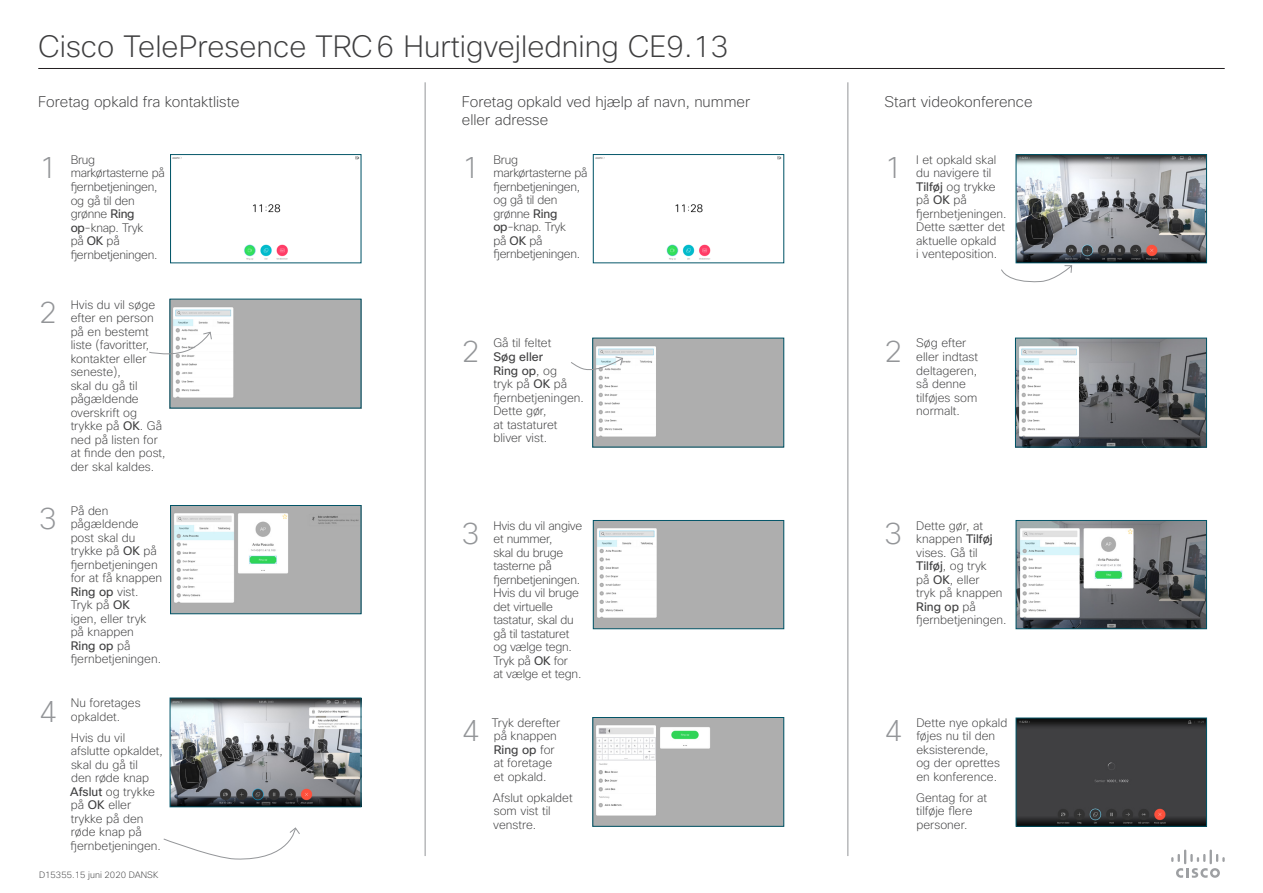
<style>
.page{position:relative;width:1263px;height:893px;background:#fff}
.page>*{position:absolute;margin:0;border:0;box-sizing:border-box;transform-origin:0 0}
.Subhead1{font:200 30px "Cisco Sans";color:#3e3e3f}
.t1{font:200 30px "Cisco Sans";color:#939598}
.Subhead1-2{font:200 15px/18px "Cisco Sans";color:#3e3e3f}
.CartoonAnnotation{font:200 12px/13.5px "Cisco Sans";color:#3e3e3f}
.CartoonAnnotation-2{font:200 12px/13.5px "Cisco Sans";letter-spacing:-.02em;color:#3e3e3f}
.t2{font:200 9px "Cisco Sans";color:#3e3e3f}
.s1{font-weight:400}
</style>
<div class="page">
<img style="left:172px;top:700px;width:187px;height:105px">
<div style="left:170px;top:698px;width:191px;height:109px;border:1px solid #005467"></div>
<img style="left:172px;top:156px;width:187px;height:104px">
<div style="left:170px;top:154px;width:191px;height:109px;border:1px solid #005467"></div>
<img style="left:172px;top:507px;width:187px;height:105px">
<div style="left:170px;top:505px;width:191px;height:109px;border:1px solid #005467"></div>
<img style="left:172px;top:301px;width:187px;height:105px">
<img style="left:595px;top:719px;width:187px;height:105px">
<div style="left:593px;top:717px;width:191px;height:109px;border:1px solid #005467"></div>
<img style="left:595px;top:156px;width:187px;height:104px">
<div style="left:593px;top:154px;width:191px;height:109px;border:1px solid #005467"></div>
<img style="left:595px;top:522px;width:187px;height:105px">
<div style="left:593px;top:520px;width:191px;height:109px;border:1px solid #005467"></div>
<img style="left:595px;top:340px;width:187px;height:105px">
<img style="left:1018px;top:156px;width:186px;height:105px">
<div style="left:1016px;top:154px;width:190px;height:109px;border:1px solid #005467"></div>
<img style="left:1018px;top:720px;width:186px;height:104px">
<div style="left:1016px;top:718px;width:190px;height:108px;border:1px solid #005467"></div>
<img style="left:1018px;top:522px;width:186px;height:105px">
<div style="left:1016px;top:520px;width:190px;height:109px;border:1px solid #005467"></div>
<img style="left:1017px;top:340px;width:187px;height:105px">
<div style="left:1015px;top:338px;width:191px;height:109px;border:1px solid #005467"></div>
<hr style="left:425px;top:82px;width:1px;height:774px;background:#939598">
<hr style="left:847px;top:82px;width:1px;height:774px;background:#939598">
<svg style="left:1171px;top:849px;width:54px;height:29px"></svg>
<hr style="left:38px;top:68px;width:1187px;height:1px;background:#231f20">
<svg style="left:1001px;top:265px;width:71px;height:18px"></svg>
<svg style="left:571px;top:356px;width:52px;height:18px"></svg>
<svg style="left:149px;top:331px;width:63px;height:25px"></svg>
<svg style="left:163px;top:827px;width:137px;height:33px"></svg>
<h1 class="Subhead1" style="left:38px;top:27px;width:692px">Cisco TelePresence TRC6 Hurtigvejledning CE9.13</h1>
<h1 class="Subhead1-2" style="left:38px;top:93px;width:203px">Foretag opkald fra kontaktliste</h1>
<h1 class="Subhead1-2" style="left:884px;top:93px;width:150px">Start videokonference</h1>
<h1 class="Subhead1-2" style="left:462px;top:93px;width:290px">Foretag opkald ved hjælp af navn, nummer eller adresse</h1>
<p class="t1" style="left:39px;top:148px;width:20px">1</p>
<p class="CartoonAnnotation-2" style="left:71px;top:153px;width:96px">Brug markørtasterne på fjernbetjeningen, og gå til den grønne <span class="s1">Ring op</span>-knap. Tryk<br>på <span class="s1">OK</span> på fjernbetjeningen.</p>
<p class="t1" style="left:39px;top:293px;width:20px">2</p>
<p class="CartoonAnnotation" style="left:71px;top:298px;width:96px">Hvis du vil søge efter en person på en bestemt liste (favoritter, kontakter eller seneste),<br>skal du gå til pågældende overskrift og trykke på <span class="s1">OK</span>. Gå ned på listen for at finde den post, der skal kaldes.</p>
<p class="t1" style="left:39px;top:499px;width:20px">3</p>
<p class="CartoonAnnotation" style="left:71px;top:504px;width:93px">På den pågældende post skal du trykke på <span class="s1">OK</span> på fjernbetjeningen for at få knappen<br><span class="s1">Ring op</span> vist.<br>Tryk på <span class="s1">OK<br></span>igen, eller tryk på knappen<br><span class="s1">Ring op</span> på fjernbetjeningen.</p>
<p class="t1" style="left:39px;top:692px;width:20px">4</p>
<p class="CartoonAnnotation" style="left:71px;top:697px;width:71px">Nu foretages opkaldet.</p>
<p class="CartoonAnnotation" style="left:70px;top:731px;width:94px">Hvis du vil afslutte opkaldet, skal du gå til<br>den røde knap<br><span class="s1">Afslut</span> og trykke på <span class="s1">OK</span> eller trykke på den røde knap på fjernbetjeningen.</p>
<p class="t2" style="left:39px;top:869px;width:121px">D15355.15 juni 2020 DANSK</p>
<p class="t1" style="left:462px;top:148px;width:19px">1</p>
<p class="CartoonAnnotation-2" style="left:493px;top:153px;width:96px">Brug markørtasterne på fjernbetjeningen, og gå til den grønne <span class="s1">Ring op</span>-knap. Tryk<br>på <span class="s1">OK</span> på fjernbetjeningen.</p>
<p class="t1" style="left:884px;top:148px;width:19px">1</p>
<p class="CartoonAnnotation" style="left:916px;top:153px;width:92px">I et opkald skal du navigere til<br><span class="s1">Tilføj</span> og trykke på <span class="s1">OK</span> på fjernbetjeningen.<br>Dette sætter det aktuelle opkald<br>i venteposition.</p>
<p class="t1" style="left:462px;top:332px;width:19px">2</p>
<p class="CartoonAnnotation" style="left:493px;top:337px;width:92px">Gå til feltet<br><span class="s1">Søg eller<br>Ring op</span>, og<br>tryk på <span class="s1">OK</span> på fjernbetjeningen.<br>Dette gør,<br>at tastaturet bliver vist.</p>
<p class="t1" style="left:884px;top:332px;width:19px">2</p>
<p class="CartoonAnnotation" style="left:916px;top:337px;width:64px">Søg efter eller indtast deltageren, så denne tilføjes som normalt.</p>
<p class="t1" style="left:462px;top:514px;width:19px">3</p>
<p class="CartoonAnnotation-2" style="left:493px;top:519px;width:90px">Hvis du vil angive et nummer,<br>skal du bruge tasterne på fjernbetjeningen.<br>Hvis du vil bruge det virtuelle tastatur, skal du gå til tastaturet og vælge tegn.<br>Tryk på <span class="s1">OK</span> for<br>at vælge et tegn.</p>
<p class="t1" style="left:884px;top:514px;width:19px">3</p>
<p class="CartoonAnnotation" style="left:916px;top:519px;width:92px">Dette gør, at knappen <span class="s1">Tilføj </span>vises. Gå til<br><span class="s1">Tilføj</span>, og tryk<br>på <span class="s1">OK</span>, eller<br>tryk på knappen<br><span class="s1">Ring op</span> på fjernbetjeningen.</p>
<p class="CartoonAnnotation" style="left:492px;top:716px;width:70px">Tryk derefter på knappen<br><span class="s1">Ring op</span> for at foretage et opkald.</p>
<p class="CartoonAnnotation" style="left:493px;top:791px;width:81px">Afslut opkaldet som vist til venstre.</p>
<p class="t1" style="left:462px;top:711px;width:19px">4</p>
<p class="CartoonAnnotation" style="left:916px;top:716px;width:93px">Dette nye opkald føjes nu til den eksisterende,<br>og der oprettes en konference.</p>
<p class="CartoonAnnotation" style="left:916px;top:791px;width:72px">Gentag for at tilføje flere personer.</p>
<p class="t1" style="left:884px;top:711px;width:19px">4</p>
</div>
